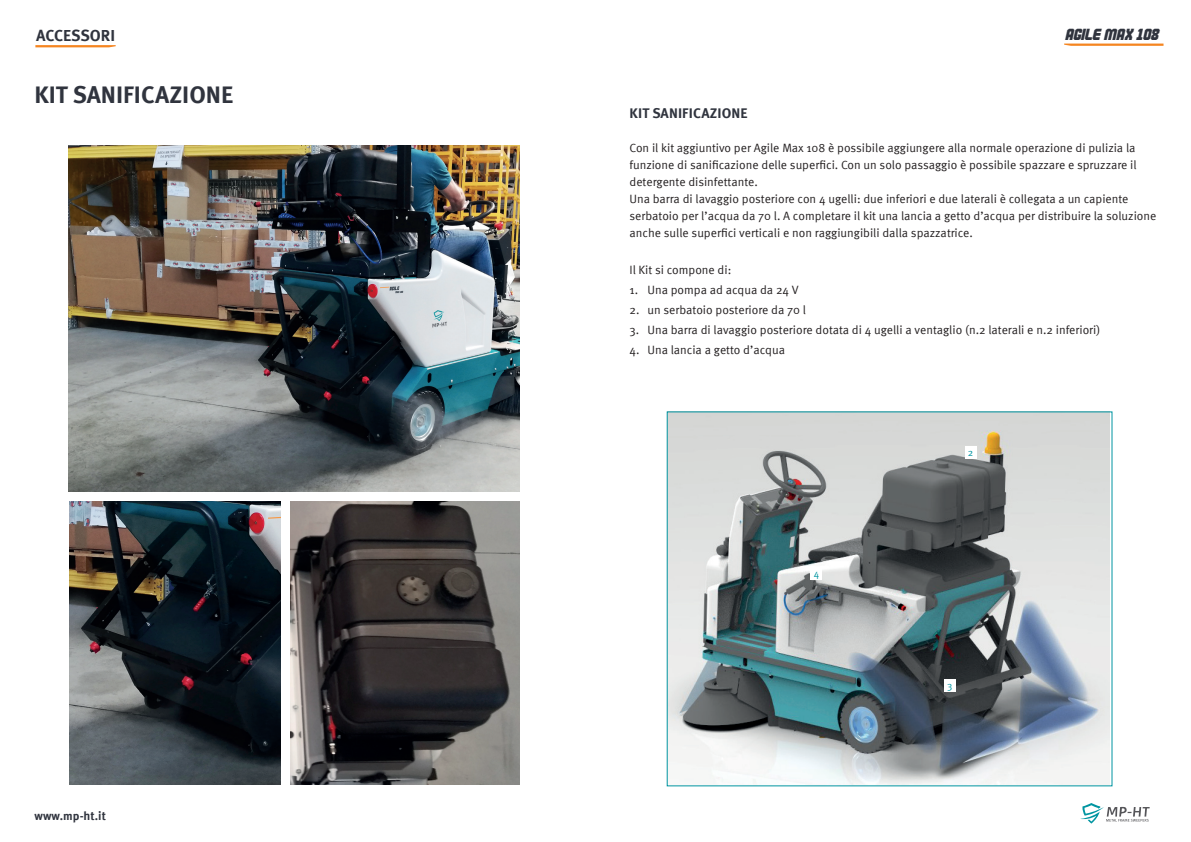
<style>
.page{position:relative;width:1191px;height:842px;background:#fff}
.page>*{position:absolute;margin:0;border:0;box-sizing:border-box;transform-origin:0 0}
.t1{font:700 24px "Meta Pro";color:#30343e}
.t2{font:16px "Commando";color:#30343e}
.t3{font:700 16px "Meta Pro";letter-spacing:-.01em;color:#30343e}
.t4{font:700 14px "Meta Pro";letter-spacing:.01em;color:#30343e}
.t5{font:12px/17px "Meta Pro";color:#231f20}
.t6{font:700 12px "Meta Pro";color:#30343e}
.t7{font:10px "Meta Pro";color:#0095a1}
</style>
<div class="page">
<svg style="left:35px;top:45px;width:81px;height:2px"></svg>
<svg style="left:1064px;top:44px;width:99px;height:2px"></svg>
<svg style="left:1080px;top:803px;width:69px;height:20px"></svg>
<img style="left:669px;top:414px;width:440px;height:370px">
<div style="left:944px;top:679px;width:11px;height:13px;background:#fff"></div>
<div style="left:964px;top:446px;width:12px;height:12px;background:#fff"></div>
<div style="left:810px;top:567px;width:12px;height:12px;background:#fff"></div>
<img style="left:68px;top:146px;width:452px;height:345px">
<img style="left:290px;top:501px;width:230px;height:283px">
<img style="left:70px;top:501px;width:211px;height:283px">
<h2 class="t3" style="left:36px;top:22px;width:80px">ACCESSORI</h2>
<h1 class="t1" style="left:35px;top:76px;width:200px">KIT SANIFICAZIONE</h1>
<p class="t6" style="left:35px;top:806px;width:73px">www.mp-ht.it</p>
<h2 class="t2" style="left:1065px;top:29px;width:95px">agile MAX 108</h2>
<p class="t4" style="left:629px;top:103px;width:120px">KIT SANIFICAZIONE</p>
<p class="t5" style="left:629px;top:139px;width:528px">Con il kit aggiuntivo per Agile Max 108 è possibile aggiungere alla normale operazione di pulizia la funzione di sanificazione delle superfici. Con un solo passaggio è possibile spazzare e spruzzare il detergente disinfettante.<br>Una barra di lavaggio posteriore con 4 ugelli: due inferiori e due laterali è collegata a un capiente serbatoio per l’acqua da 70 l. A completare il kit una lancia a getto d’acqua per distribuire la soluzione anche sulle superfici verticali e non raggiungibili dalla spazzatrice.</p>
<p class="t5" style="left:629px;top:261px;width:103px">Il Kit si compone di:</p>
<p class="t5" style="left:629px;top:281px;width:171px">1. Una pompa ad acqua da 24 V</p>
<p class="t5" style="left:629px;top:301px;width:178px">2. un serbatoio posteriore da 70 l</p>
<p class="t5" style="left:629px;top:321px;width:472px">3. Una barra di lavaggio posteriore dotata di 4 ugelli a ventaglio (n.2 laterali e n.2 inferiori)</p>
<p class="t5" style="left:629px;top:341px;width:157px">4. Una lancia a getto d’acqua</p>
<p class="t7" style="left:813px;top:566px;width:7px">4</p>
<p class="t7" style="left:968px;top:445px;width:7px">2</p>
<p class="t7" style="left:947px;top:678px;width:7px">3</p>
</div>
